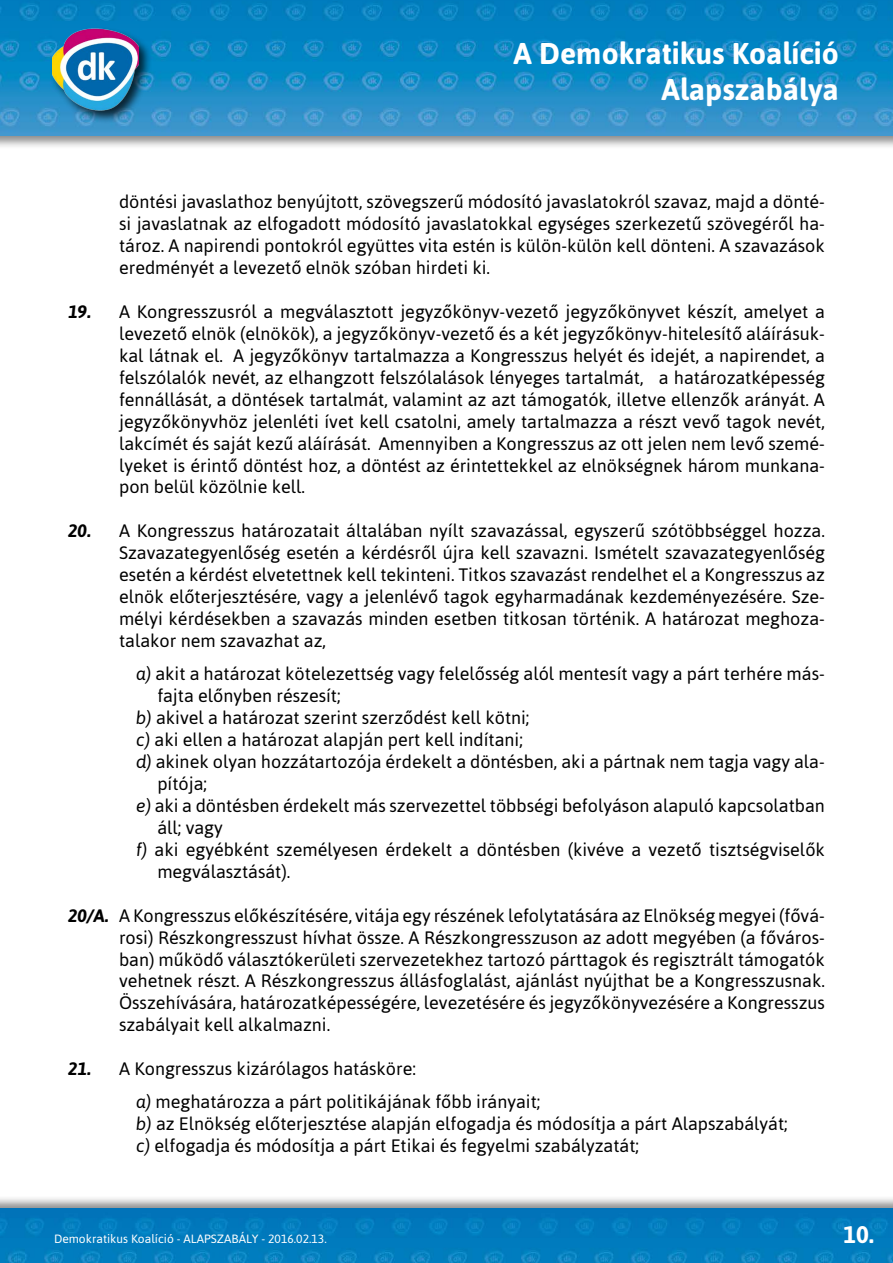
<style>
.page{position:relative;width:893px;height:1263px;background:#fff}
.page>*{position:absolute;margin:0;border:0;box-sizing:border-box;transform-origin:0 0}
.t1{font:700 30px/36px "Asap";color:#fff;text-align:right}
.t2{font:700 24px "Asap";color:#fff}
.t3{font:18px/21.9px "Asap";color:#000;text-align:justify}
.t4{font:12px "Asap";color:#fff}
.s1{font-weight:700;font-style:italic}
.s2{font-style:italic}
</style>
<div class="page">
<div style="left:0;top:0;width:893px;height:149px;background:#000;opacity:.45"></div>
<img style="left:0;top:0;width:893px;height:136px">
<div style="left:50px;top:26px;width:103px;height:98px;background:#000;opacity:.75"></div>
<img style="left:53px;top:24px;width:85px;height:89px">
<div style="left:0;top:1195px;width:893px;height:68px;background:#000;opacity:.45"></div>
<img style="left:0;top:1209px;width:893px;height:54px">
<h1 class="t1" style="left:514px;top:35px;width:327px">A Demokratikus Koalíció<br>Alapszabálya</h1>
<p class="t3" style="left:119px;top:191px;width:707px">döntési javaslathoz benyújtott, szövegszerű módosító javaslatokról szavaz, majd a dönté&shy;si javaslatnak az elfogadott módosító javaslatokkal egységes szerkezetű szövegéről ha&shy;tároz. A napirendi pontokról együttes vita estén is külön-külön kell dönteni. A szavazások eredményét a levezető elnök szóban hirdeti ki.</p>
<p class="t3" style="left:119px;top:300px;width:707px;text-indent:-51px"><span class="s1">19.</span> A Kongresszusról a megválasztott jegyzőkönyv-vezető jegyzőkönyvet készít, amelyet a levezető elnök (elnökök), a jegyzőkönyv-vezető és a két jegyzőkönyv-hitelesítő aláírásuk&shy;kal látnak el. A jegyzőkönyv tartalmazza a Kongresszus helyét és idejét, a napirendet, a felszólalók nevét, az elhangzott felszólalások lényeges tartalmát, a határozatképesség fennállását, a döntések tartalmát, valamint az azt támogatók, illetve ellenzők arányát. A jegyzőkönyvhöz jelenléti ívet kell csatolni, amely tartalmazza a részt vevő tagok nevét, lakcímét és saját kezű aláírását. Amennyiben a Kongresszus az ott jelen nem levő szemé&shy;lyeket is érintő döntést hoz, a döntést az érintettekkel az elnökségnek három munkana&shy;pon belül közölnie kell.</p>
<p class="t3" style="left:119px;top:520px;width:707px;text-indent:-51px"><span class="s1">20.</span> A Kongresszus határozatait általában nyílt szavazással, egyszerű szótöbbséggel hozza.<br>Szavazategyenlőség esetén a kérdésről újra kell szavazni. Ismételt szavazategyenlőség esetén a kérdést elvetettnek kell tekinteni. Titkos szavazást rendelhet el a Kongresszus az elnök előterjesztésére, vagy a jelenlévő tagok egyharmadának kezdeményezésére. Sze&shy;mélyi kérdésekben a szavazás minden esetben titkosan történik. A határozat meghoza&shy;talakor nem szavazhat az,</p>
<p class="t3" style="left:136px;top:663px;width:690px"><span class="s2">a)</span> akit a határozat kötelezettség vagy felelősség alól mentesít vagy a párt terhére más-</p>
<p class="t3" style="left:157px;top:685px;width:185px">fajta előnyben részesít;</p>
<p class="t3" style="left:136px;top:707px;width:395px"><span class="s2">b)</span> akivel a határozat szerint szerződést kell kötni;</p>
<p class="t3" style="left:136px;top:729px;width:388px"><span class="s2">c)</span> aki ellen a határozat alapján pert kell indítani;</p>
<p class="t3" style="left:136px;top:750px;width:690px"><span class="s2">d)</span> akinek olyan hozzátartozója érdekelt a döntésben, aki a pártnak nem tagja vagy ala-</p>
<p class="t3" style="left:157px;top:772px;width:51px">pítója;</p>
<p class="t3" style="left:136px;top:794px;width:690px"><span class="s2">e)</span> aki a döntésben érdekelt más szervezettel többségi befolyáson alapuló kapcsolatban</p>
<p class="t3" style="left:157px;top:816px;width:67px">áll; vagy</p>
<p class="t3" style="left:136px;top:838px;width:690px"><span class="s2">f)</span> aki egyébként személyesen érdekelt a döntésben (kivéve a vezető tisztségviselők</p>
<p class="t3" style="left:157px;top:860px;width:135px">megválasztását).</p>
<p class="t3" style="left:119px;top:904px;width:707px;text-indent:-51px"><span class="s1">20/A.</span> A Kongresszus előkészítésére, vitája egy részének lefolytatására az Elnökség megyei (fővá&shy;rosi) Részkongresszust hívhat össze. A Részkongresszuson az adott megyében (a főváros&shy;ban) működő választókerületi szervezetekhez tartozó párttagok és regisztrált támogatók vehetnek részt. A Részkongresszus állásfoglalást, ajánlást nyújthat be a Kongresszusnak.<br>Összehívására, határozatképességére, levezetésére és jegyzőkönyvezésére a Kongresszus szabályait kell alkalmazni.</p>
<p class="t3" style="left:136px;top:1052px;width:406px;line-height:33.2px;text-indent:-68px"><span class="s1">21.</span> A Kongresszus kizárólagos hatásköre:<br><span class="s2">a)</span> meghatározza a párt politikájának főbb irányait;</p>
<p class="t3" style="left:136px;top:1113px;width:653px"><span class="s2">b)</span> az Elnökség előterjesztése alapján elfogadja és módosítja a párt Alapszabályát; <span class="s2">c)</span> elfogadja és módosítja a párt Etikai és fegyelmi szabályzatát;</p>
<p class="t4" style="left:54px;top:1232px;width:274px">Demokratikus Koalíció - ALAPSZABÁLY - 2016.02.13.</p>
<h2 class="t2" style="left:843px;top:1220px;width:32px">10.</h2>
</div>
